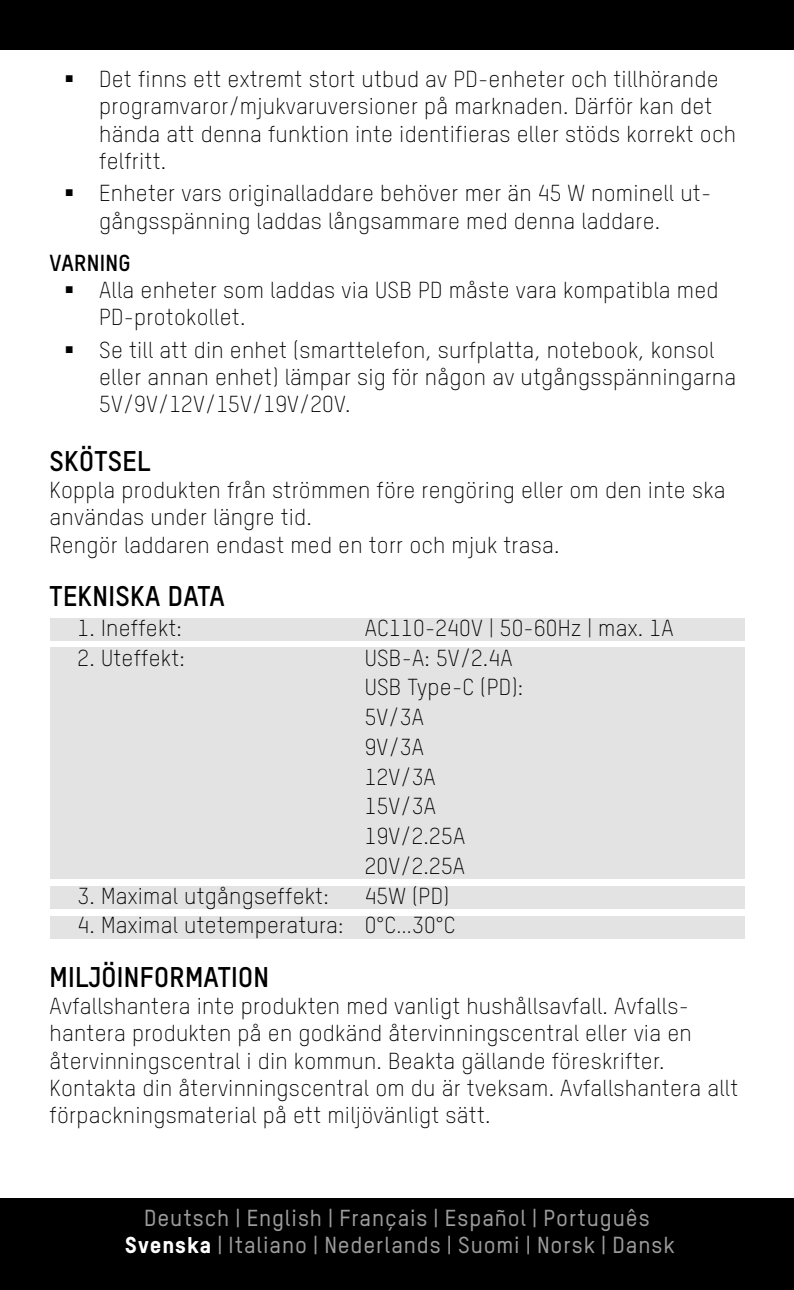
<style>
.page{position:relative;width:794px;height:1290px;background:#fff}
.page>*{position:absolute;margin:0;border:0;box-sizing:border-box;transform-origin:0 0}
.t1{font:700 28px "TSTARPRO";letter-spacing:.01em;color:#000}
.t2{font:300 22.75px/27.3px "TSTARPRO";letter-spacing:.01em;color:#000}
.t3{font:500 22.75px/27.3px "TSTARPRO";letter-spacing:.04em;color:#9d9c9c;text-align:center}
.t4{font:700 22.75px "TSTARPRO";letter-spacing:.01em;color:#000}
.s1{font-weight:800;color:#fff}
</style>
<div class="page">
<div style="left:0;top:0;width:794px;height:50px;background:#000"></div>
<div style="left:0;top:1198px;width:794px;height:92px;background:#000"></div>
<div style="left:50px;top:618px;width:694px;height:23px;background:#e3e3e3"></div>
<div style="left:50px;top:648px;width:694px;height:231px;background:#e3e3e3"></div>
<div style="left:50px;top:886px;width:694px;height:23px;background:#e3e3e3"></div>
<div style="left:50px;top:916px;width:694px;height:22px;background:#e3e3e3"></div>
<p class="t2" style="left:99px;top:65px;width:638px">Det finns ett extremt stort utbud av PD-enheter och tillhörande programvaror/mjukvaruversioner på marknaden. Därför kan det hända att denna funktion inte identifieras eller stöds korrekt och felfritt.</p>
<p class="t2" style="left:99px;top:179px;width:613px">Enheter vars originalladdare behöver mer än 45 W nominell ut&shy;gångsspänning laddas långsammare med denna laddare.</p>
<p class="t4" style="left:50px;top:249px;width:83px">VARNING</p>
<p class="t2" style="left:99px;top:276px;width:621px">Alla enheter som laddas via USB PD måste vara kompatibla med<br>PD-protokollet.</p>
<p class="t2" style="left:99px;top:336px;width:638px">Se till att din enhet (smarttelefon, surfplatta, notebook, konsol eller annan enhet) lämpar sig för någon av utgångsspänningarna<br>5V/9V/12V/15V/19V/20V.</p>
<p class="t1" style="left:50px;top:444px;width:102px">SKÖTSEL</p>
<p class="t2" style="left:50px;top:476px;width:677px">Koppla produkten från strömmen före rengöring eller om den inte ska användas under längre tid.<br>Rengör laddaren endast med en torr och mjuk trasa.</p>
<p class="t1" style="left:50px;top:579px;width:177px">TEKNISKA DATA</p>
<p class="t2" style="left:78px;top:614px;width:106px">1. Ineffekt:</p>
<p class="t2" style="left:365px;top:614px;width:310px">AC110-240V | 50-60Hz | max. 1A</p>
<p class="t2" style="left:78px;top:644px;width:109px">2. Uteffekt:</p>
<p class="t2" style="left:365px;top:642px;width:160px;line-height:29.8px">USB-A: 5V/2.4A<br>USB Type-C (PD):<br>5V/3A<br>9V/3A<br>12V/3A<br>15V/3A<br>19V/2.25A<br>20V/2.25A</p>
<p class="t2" style="left:78px;top:882px;width:253px">3. Maximal utgångseffekt:</p>
<p class="t2" style="left:365px;top:882px;width:86px">45W (PD)</p>
<p class="t2" style="left:78px;top:911px;width:379px">4. Maximal utetemperatura: 0°C…30°C</p>
<p class="t1" style="left:50px;top:960px;width:221px">MILJÖINFORMATION</p>
<p class="t2" style="left:50px;top:992px;width:690px">Avfallshantera inte produkten med vanligt hushållsavfall. Avfalls&shy;hantera produkten på en godkänd återvinningscentral eller via en återvinningscentral i din kommun. Beakta gällande föreskrifter.<br>Kontakta din återvinningscentral om du är tveksam. Avfallshantera allt förpackningsmaterial på ett miljövänligt sätt.</p>
<p class="t3" style="left:125px;top:1206px;width:551px">Deutsch | English | Français | Español | Português<br><span class="s1">Svenska</span> | Italiano | Nederlands | Suomi | Norsk | Dansk</p>
</div>
